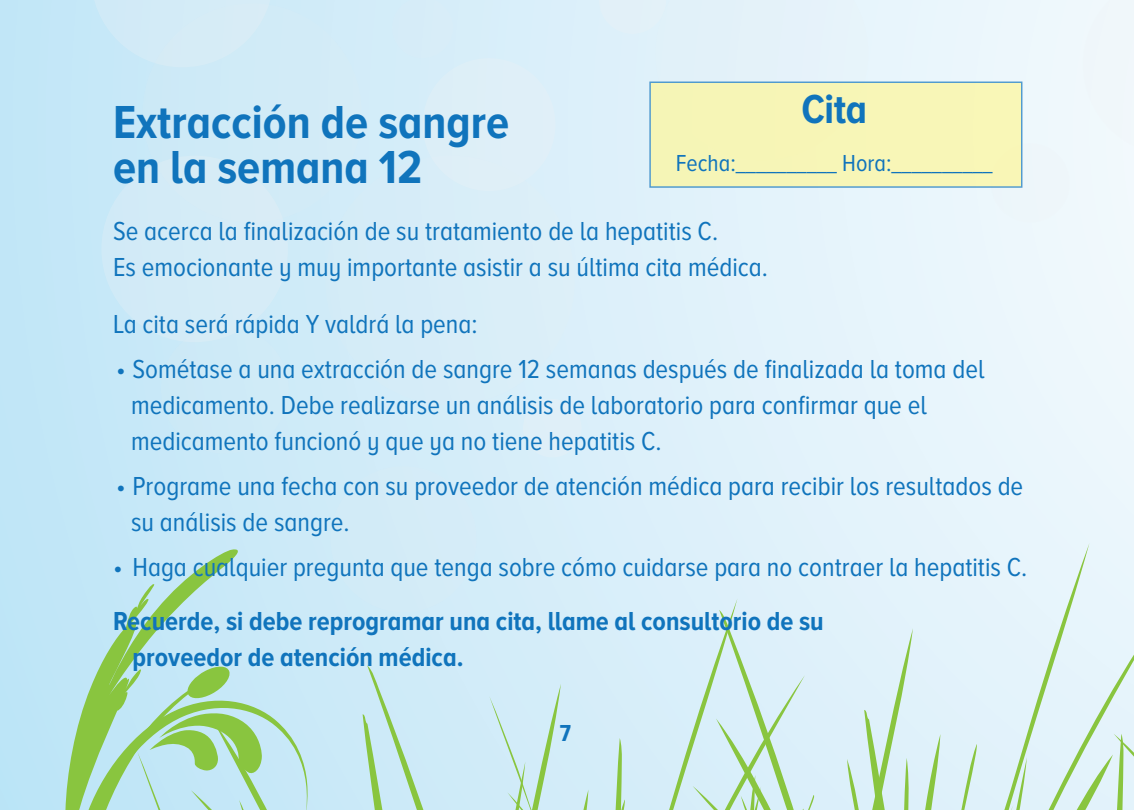
<style>
.page{position:relative;width:1134px;height:810px;background:#fff}
.page>*{position:absolute;margin:0;border:0;box-sizing:border-box;transform-origin:0 0}
.t1{font:700 48px/45px "Proxima Nova A Cond";color:#1074bc}
.t2{font:700 42px "Proxima Nova A Cond";color:#1074bc}
.t3{font:27px/36px "Proxima Nova A Cond";color:#1074bc}
.t4{font:700 27px/36px "Proxima Nova A Cond";color:#1074bc}
.t5{font:24px "Proxima Nova A Cond";color:#1074bc}
.t6{font:700 24px "Proxima Nova A Cond";color:#1074bc}
</style>
<div class="page">
<div style="left:0;top:0;width:1133px;height:810px;background:linear-gradient(to right,#c1e6f7,#f1f8fc)"></div>
<div style="left:161px;top:326px;width:128px;height:128px;background:#ceeaf7;border-radius:50%"></div>
<div style="left:392px;top:0;width:61px;height:58px;background:#d6edf8"></div>
<div style="left:991px;top:143px;width:79px;height:79px;background:#f2f3f4;border-radius:50%"></div>
<div style="left:325px;top:156px;width:250px;height:249px;background:#d8edf8;border-radius:50%"></div>
<div style="left:331px;top:466px;width:146px;height:146px;background:#d4ecf7;border-radius:50%"></div>
<div style="left:1083px;top:0;width:50px;height:156px;background:#f0f7fa"></div>
<div style="left:143px;top:3px;width:219px;height:219px;background:#d1ebf7;border-radius:50%"></div>
<div style="left:423px;top:58px;width:132px;height:133px;background:#deeff7;border-radius:50%"></div>
<div style="left:599px;top:0;width:269px;height:160px;background:#e2f1fa"></div>
<div style="left:101px;top:156px;width:187px;height:186px;background:#d4ecf7;border-radius:50%"></div>
<div style="left:523px;top:399px;width:59px;height:58px;background:#dfeff8;border-radius:50%"></div>
<svg style="left:91px;top:0;width:183px;height:67px"></svg>
<svg style="left:52px;top:549px;width:256px;height:49px;background:#c1e5e8"></svg>
<svg style="left:28px;top:598px;width:352px;height:212px;background:#bae1d5"></svg>
<svg style="left:380px;top:543px;width:753px;height:267px;background:#d7edf1"></svg>
<div style="left:649px;top:82px;width:373px;height:106px;background:#f7f6b7"></div>
<h2 class="t2" style="left:801px;top:86px;width:67px">Cita</h2>
<p class="t5" style="left:676px;top:150px;width:318px">Fecha:__________ Hora:__________</p>
<h1 class="t1" style="left:113px;top:99px;width:398px">Extracción de sangre en la semana 12</h1>
<p class="t3" style="left:113px;top:213px;width:656px">Se acerca la finalización de su tratamiento de la hepatitis C.<br>Es emocionante y muy importante asistir a su última cita médica.</p>
<p class="t3" style="left:113px;top:306px;width:366px">La cita será rápida Y valdrá la pena:</p>
<p class="t3" style="left:131px;top:351px;width:855px;text-indent:-15px">• Sométase a una extracción de sangre 12 semanas después de finalizada la toma del medicamento. Debe realizarse un análisis de laboratorio para confirmar que el medicamento funcionó y que ya no tiene hepatitis C.</p>
<p class="t3" style="left:131px;top:468px;width:894px;text-indent:-15px">• Programe una fecha con su proveedor de atención médica para recibir los resultados de su análisis de sangre.</p>
<p class="t3" style="left:113px;top:549px;width:916px">• Haga cualquier pregunta que tenga sobre cómo cuidarse para no contraer la hepatitis C.</p>
<p class="t4" style="left:132px;top:603px;width:693px;text-indent:-19px">Recuerde, si debe reprogramar una cita, llame al consultorio de su proveedor de atención médica.</p>
<p class="t6" style="left:560px;top:720px;width:13px">7</p>
</div>
